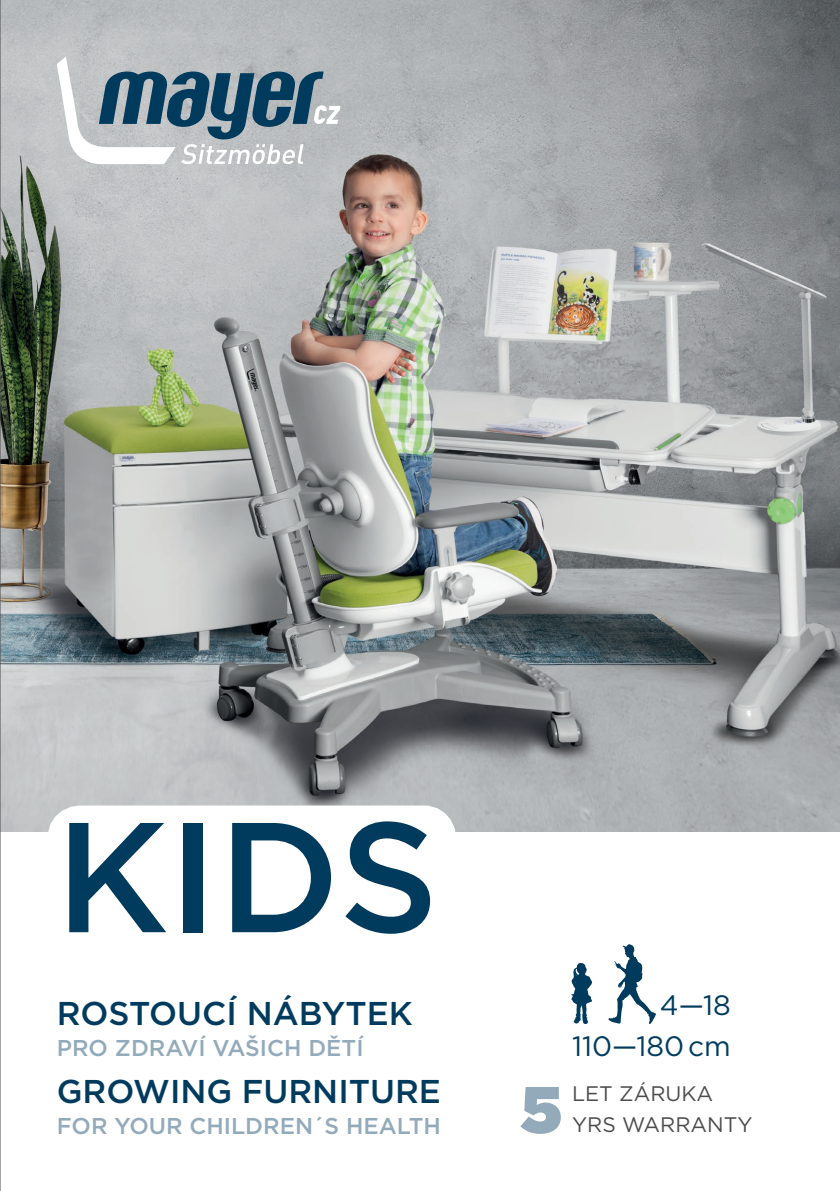
<style>
.page{position:relative;width:840px;height:1191px;background:#fff}
.page>*{position:absolute;margin:0;border:0;box-sizing:border-box;transform-origin:0 0}
.t1{font:500 156px "Gotham";color:#003b5e}
.t2{font:900 65.6px "Gotham";color:#93aabb}
.t3{font:500 33px "Gotham";color:#003b5e}
.t4{font:28px/41px "Gotham";color:#003b5e;text-align:right}
.t5{font:500 22.8px "Gotham";color:#93aabb}
.t6{font:21px "Gotham";color:#4b4c4d}
</style>
<div class="page">
<img style="left:1px;top:0;width:838px;height:831px">
<svg style="left:57px;top:57px;width:283px;height:107px;background:#94a5af"></svg>
<div style="left:48px;top:805px;width:408px;height:156px;border:43px solid #fff;border-radius:11px"></div>
<svg style="left:608px;top:944px;width:47px;height:80px"></svg>
<svg style="left:571px;top:963px;width:20px;height:61px"></svg>
<hr style="left:0;top:0;width:1px;height:1191px;background:#4b4c4d">
<h1 class="t1" style="left:55px;top:775px;width:385px">KIDS</h1>
<h3 class="t3" style="left:57px;top:992px;width:357px">ROSTOUCÍ NÁBYTEK</h3>
<p class="t5" style="left:57px;top:1033px;width:308px">PRO ZDRAVÍ VAŠICH DĚTÍ</p>
<h3 class="t3" style="left:57px;top:1069px;width:385px">GROWING FURNITURE</h3>
<p class="t5" style="left:57px;top:1111px;width:385px">FOR YOUR CHILDREN´S HEALTH</p>
<h2 class="t2" style="left:520px;top:1062px;width:43px">5</h2>
<p class="t4" style="left:572px;top:984px;width:160px">4—18<br>110—180 CM</p>
<p class="t6" style="left:572px;top:1080px;width:142px">LET ZÁRUKA</p>
<p class="t6" style="left:572px;top:1111px;width:88px">YRS WARRA</p>
<p class="t6" style="left:706px;top:1111px;width:32px">NTY</p>
</div>
